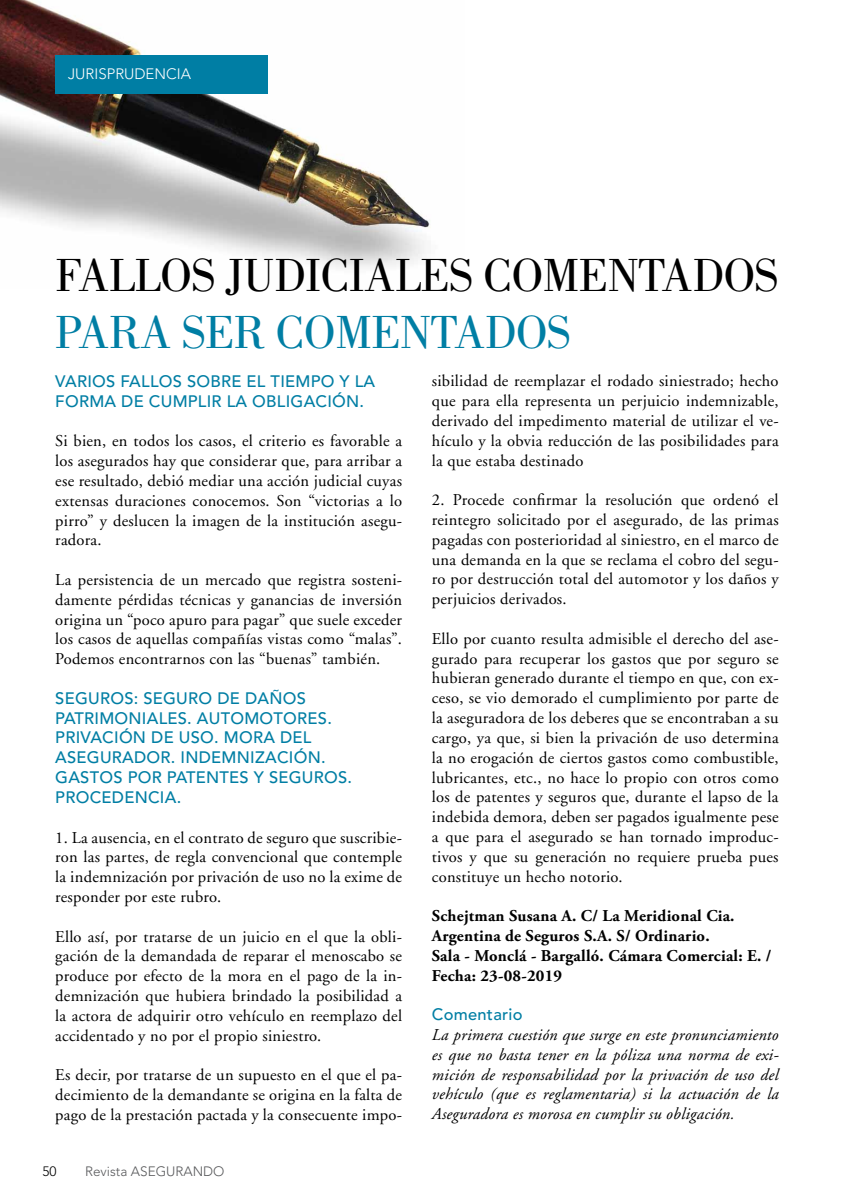
<style>
.page{position:relative;width:851px;height:1191px;background:#fff}
.page>*{position:absolute;margin:0;border:0;box-sizing:border-box;transform-origin:0 0}
.t1{font:48px "Bodoni";letter-spacing:-.02em;color:#000}
.t2{font:48px "Bodoni";letter-spacing:-.02em;color:#007ea4}
.t3{font:16.5px/19.8px "Adobe Garamond";letter-spacing:.015em;color:#000;text-align:justify}
.t4{font:italic 16.5px/19.8px "Adobe Garamond";letter-spacing:.015em;color:#000;text-align:justify}
.t5{font:500 16.5px/19.8px "Avenir";letter-spacing:.015em;color:#007ea4}
.t6{font:700 16.5px/19.8px "Adobe Garamond Pro";letter-spacing:.015em;color:#000}
.t7{font:300 15px "Avenir";color:#fff}
.t8{font:300 13.5px "Avenir";color:#58595b}
.t9{font:300 13.5px "Avenir";color:#000}
</style>
<div class="page">
<img style="left:0;top:0;width:430px;height:267px">
<div style="left:55px;top:55px;width:213px;height:39px;background:#007ea4"></div>
<p class="t7" style="left:68px;top:65px;width:124px">JURISPRUDENCIA</p>
<h1 class="t1" style="left:55px;top:249px;width:724px">FALLOS JUDICIALES COMENTADOS</h1>
<h1 class="t2" style="left:55px;top:306px;width:517px">PARA SER COMENTADOS</h1>
<p class="t5" style="left:55px;top:372px;width:321px">VARIOS FALLOS SOBRE EL TIEMPO Y LA<br>FORMA DE CUMPLIR LA OBLIGACIÓN.</p>
<p class="t3" style="left:55px;top:432px;width:348px">Si bien, en todos los casos, el criterio es favorable a los asegurados hay que considerar que, para arribar a ese resultado, debió mediar una acción judicial cuyas extensas duraciones conocemos. Son “victorias a lo pirro” y deslucen la imagen de la institución asegu&shy;radora.</p>
<p class="t3" style="left:55px;top:570px;width:348px">La persistencia de un mercado que registra sosteni&shy;damente pérdidas técnicas y ganancias de inversión origina un “poco apuro para pagar” que suele exceder los casos de aquellas compañías vistas como “malas”.<br>Podemos encontrarnos con las “buenas” también.</p>
<p class="t5" style="left:55px;top:688px;width:298px">SEGUROS: SEGURO DE DAÑOS<br>PATRIMONIALES. AUTOMOTORES.<br>PRIVACIÓN DE USO. MORA DEL<br>ASEGURADOR. INDEMNIZACIÓN.<br>GASTOS POR PATENTES Y SEGUROS.<br>PROCEDENCIA.</p>
<p class="t3" style="left:55px;top:828px;width:348px">1. La ausencia, en el contrato de seguro que suscribie&shy;ron las partes, de regla convencional que contemple la indemnización por privación de uso no la exime de responder por este rubro.</p>
<p class="t3" style="left:55px;top:927px;width:348px">Ello así, por tratarse de un juicio en el que la obli&shy;gación de la demandada de reparar el menoscabo se produce por efecto de la mora en el pago de la in&shy;demnización que hubiera brindado la posibilidad a la actora de adquirir otro vehículo en reemplazo del accidentado y no por el propio siniestro.</p>
<p class="t3" style="left:55px;top:1065px;width:348px">Es decir, por tratarse de un supuesto en el que el pa&shy;decimiento de la demandante se origina en la falta de pago de la prestación pactada y la consecuente impo-</p>
<p class="t9" style="left:43px;top:1163px;width:16px">50</p>
<p class="t8" style="left:85px;top:1163px;width:141px">Revista ASEGURANDO</p>
<p class="t3" style="left:432px;top:372px;width:348px">sibilidad de reemplazar el rodado siniestrado; hecho que para ella representa un perjuicio indemnizable, derivado del impedimento material de utilizar el ve&shy;hículo y la obvia reducción de las posibilidades para la que estaba destinado</p>
<p class="t3" style="left:432px;top:490px;width:348px">2. Procede confirmar la resolución que ordenó el reintegro solicitado por el asegurado, de las primas pagadas con posterioridad al siniestro, en el marco de una demanda en la que se reclama el cobro del segu&shy;ro por destrucción total del automotor y los daños y perjuicios derivados.</p>
<p class="t3" style="left:432px;top:629px;width:348px">Ello por cuanto resulta admisible el derecho del ase&shy;gurado para recuperar los gastos que por seguro se hubieran generado durante el tiempo en que, con ex&shy;ceso, se vio demorado el cumplimiento por parte de la aseguradora de los deberes que se encontraban a su cargo, ya que, si bien la privación de uso determina la no erogación de ciertos gastos como combustible, lubricantes, etc., no hace lo propio con otros como los de patentes y seguros que, durante el lapso de la indebida demora, deben ser pagados igualmente pese a que para el asegurado se han tornado improduc&shy;tivos y que su generación no requiere prueba pues constituye un hecho notorio.</p>
<p class="t6" style="left:432px;top:906px;width:341px">Schejtman Susana A. C/ La Meridional Cia.<br>Argentina de Seguros S.A. S/ Ordinario.<br>Sala - Monclá - Bargalló. Cámara Comercial: E. / Fecha: 23-08-2019</p>
<p class="t5" style="left:432px;top:1005px;width:92px">Comentario</p>
<p class="t4" style="left:432px;top:1025px;width:348px">La primera cuestión que surge en este pronunciamiento es que no basta tener en la póliza una norma de exi&shy;mición de responsabilidad por la privación de uso del vehículo (que es reglamentaria) si la actuación de la Aseguradora es morosa en cumplir su obligación.</p>
</div>
